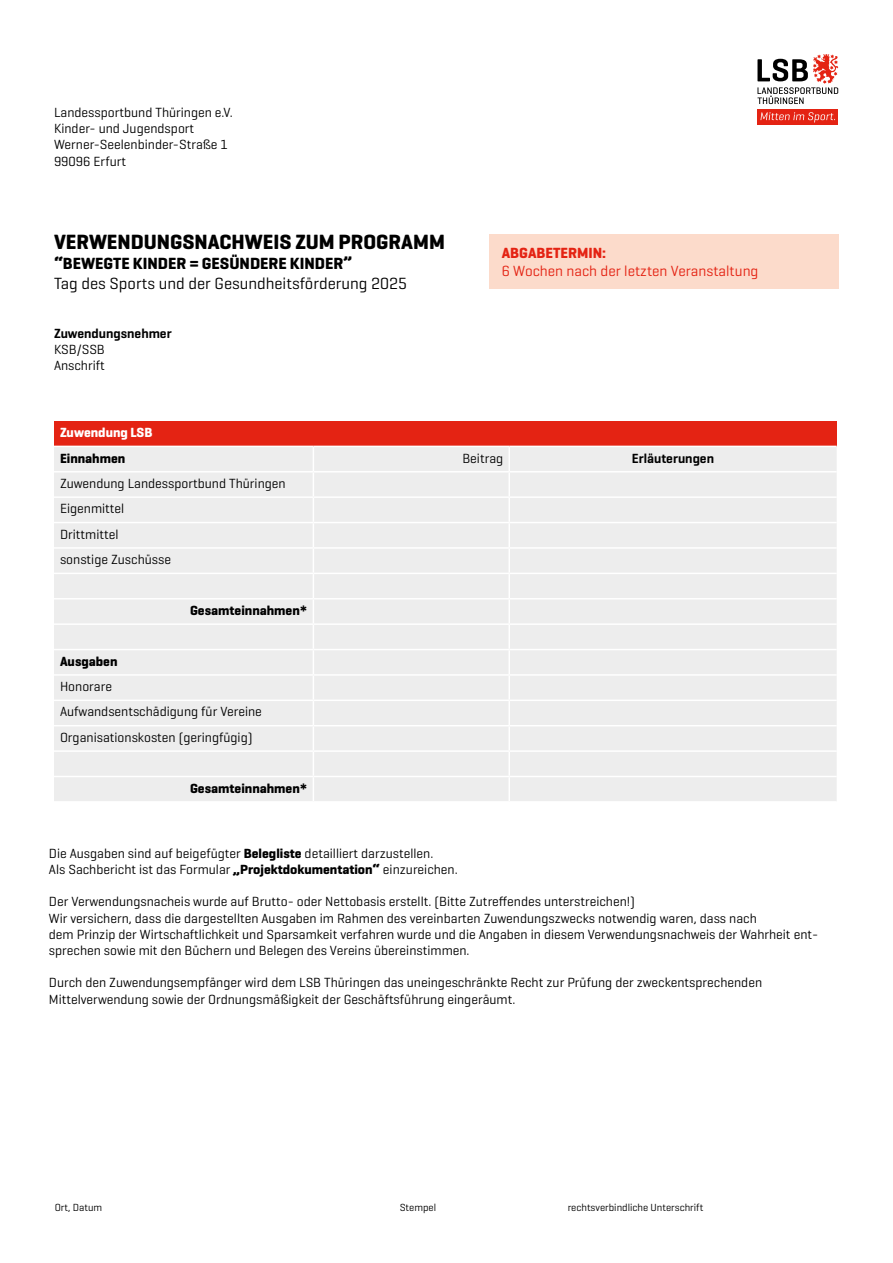
<style>
.page{position:relative;width:893px;height:1263px;background:#fff}
.page>*{position:absolute;margin:0;border:0;box-sizing:border-box;transform-origin:0 0}
.t1{font:700 21px "Geogrotesque";color:#000}
.t2{font:16.5px "Geogrotesque";color:#000}
.t3{font:700 16.5px "Geogrotesque";color:#000}
.t4{font:15px "Geogrotesque";color:#e42313}
.t5{font:700 15px "Geogrotesque";color:#e42313}
.t6{font:13.5px/16.2px "Geogrotesque";color:#000}
.t7{font:700 13.5px "Geogrotesque";color:#000}
.t8{font:600 13.5px "Geogrotesque";color:#000}
.t9{font:700 13.5px "Geogrotesque";color:#fff}
.t10{font:10.5px "Geogrotesque";color:#000}
.s1{font-weight:700}
</style>
<div class="page">
<div style="left:757px;top:109px;width:81px;height:15px;background:#e42313"></div>
<svg style="left:760px;top:112px;width:75px;height:10px"></svg>
<svg style="left:757px;top:54px;width:81px;height:50px"></svg>
<div style="left:54px;top:421px;width:783px;height:25px;background:#e42313"></div>
<div style="left:54px;top:447px;width:783px;height:354px;background:#ededed"></div>
<hr style="left:508px;top:447px;width:2px;height:24px;background:#fff">
<hr style="left:54px;top:471px;width:259px;height:1px;background:#fff">
<hr style="left:313px;top:471px;width:196px;height:1px;background:#fff">
<hr style="left:509px;top:471px;width:328px;height:1px;background:#fff">
<hr style="left:508px;top:472px;width:2px;height:24px;background:#fff">
<hr style="left:54px;top:496px;width:259px;height:2px;background:#fff">
<hr style="left:313px;top:496px;width:196px;height:2px;background:#fff">
<hr style="left:509px;top:496px;width:328px;height:2px;background:#fff">
<hr style="left:508px;top:498px;width:2px;height:24px;background:#fff">
<hr style="left:54px;top:522px;width:259px;height:1px;background:#fff">
<hr style="left:313px;top:522px;width:196px;height:1px;background:#fff">
<hr style="left:509px;top:522px;width:328px;height:1px;background:#fff">
<hr style="left:508px;top:523px;width:2px;height:24px;background:#fff">
<hr style="left:54px;top:547px;width:259px;height:2px;background:#fff">
<hr style="left:313px;top:547px;width:196px;height:2px;background:#fff">
<hr style="left:509px;top:547px;width:328px;height:2px;background:#fff">
<hr style="left:508px;top:549px;width:2px;height:24px;background:#fff">
<hr style="left:54px;top:573px;width:259px;height:1px;background:#fff">
<hr style="left:313px;top:573px;width:196px;height:1px;background:#fff">
<hr style="left:509px;top:573px;width:328px;height:1px;background:#fff">
<hr style="left:508px;top:574px;width:2px;height:24px;background:#fff">
<hr style="left:54px;top:598px;width:259px;height:1px;background:#fff">
<hr style="left:313px;top:598px;width:196px;height:1px;background:#fff">
<hr style="left:509px;top:598px;width:328px;height:1px;background:#fff">
<hr style="left:508px;top:599px;width:2px;height:24px;background:#fff">
<hr style="left:54px;top:623px;width:259px;height:2px;background:#fff">
<hr style="left:313px;top:623px;width:196px;height:2px;background:#fff">
<hr style="left:509px;top:623px;width:328px;height:2px;background:#fff">
<hr style="left:508px;top:625px;width:2px;height:24px;background:#fff">
<hr style="left:54px;top:649px;width:259px;height:1px;background:#fff">
<hr style="left:313px;top:649px;width:196px;height:1px;background:#fff">
<hr style="left:509px;top:649px;width:328px;height:1px;background:#fff">
<hr style="left:508px;top:650px;width:2px;height:24px;background:#fff">
<hr style="left:54px;top:674px;width:259px;height:2px;background:#fff">
<hr style="left:313px;top:674px;width:196px;height:2px;background:#fff">
<hr style="left:509px;top:674px;width:328px;height:2px;background:#fff">
<hr style="left:508px;top:676px;width:2px;height:23px;background:#fff">
<hr style="left:54px;top:699px;width:259px;height:2px;background:#fff">
<hr style="left:313px;top:699px;width:196px;height:2px;background:#fff">
<hr style="left:509px;top:699px;width:328px;height:2px;background:#fff">
<hr style="left:508px;top:701px;width:2px;height:24px;background:#fff">
<hr style="left:54px;top:725px;width:259px;height:1px;background:#fff">
<hr style="left:313px;top:725px;width:196px;height:1px;background:#fff">
<hr style="left:509px;top:725px;width:328px;height:1px;background:#fff">
<hr style="left:508px;top:726px;width:2px;height:24px;background:#fff">
<hr style="left:54px;top:750px;width:259px;height:2px;background:#fff">
<hr style="left:313px;top:750px;width:196px;height:2px;background:#fff">
<hr style="left:509px;top:750px;width:328px;height:2px;background:#fff">
<hr style="left:508px;top:752px;width:2px;height:24px;background:#fff">
<hr style="left:54px;top:776px;width:259px;height:1px;background:#fff">
<hr style="left:313px;top:776px;width:196px;height:1px;background:#fff">
<svg style="left:313px;top:447px;width:1px;height:354px"></svg>
<hr style="left:509px;top:776px;width:328px;height:1px;background:#fff">
<hr style="left:508px;top:777px;width:2px;height:24px;background:#fff">
<div style="left:489px;top:234px;width:350px;height:54px;background:#fcdbcb"></div>
<p class="t6" style="left:54px;top:104px;width:180px">Landessportbund Thüringen e.V.<br>Kinder- und Jugendsport<br>Werner-Seelenbinder-Straße 1<br>99096 Erfurt</p>
<h1 class="t1" style="left:54px;top:229px;width:392px">VERWENDUNGSNACHWEIS ZUM PROGRAMM</h1>
<p class="t3" style="left:54px;top:253px;width:300px">“BEWEGTE KINDER = GESÜNDERE KINDER”</p>
<p class="t2" style="left:54px;top:273px;width:354px">Tag des Sports und der Gesundheitsförderung 2025</p>
<p class="t8" style="left:54px;top:325px;width:119px">Zuwendungsnehmer</p>
<p class="t6" style="left:54px;top:341px;width:52px">KSB/SSB<br>Anschrift</p>
<p class="t5" style="left:502px;top:243px;width:106px">ABGABETERMIN:</p>
<p class="t4" style="left:502px;top:261px;width:258px">6 Wochen nach der letzten Veranstaltung</p>
<p class="t9" style="left:60px;top:424px;width:94px">Zuwendung LSB</p>
<p class="t7" style="left:60px;top:449px;width:67px">Einnahmen</p>
<p class="t6" style="left:462px;top:449px;width:42px">Beitrag</p>
<p class="t8" style="left:632px;top:449px;width:84px">Erläuterungen</p>
<p class="t6" style="left:60px;top:470px;width:227px;line-height:25.3px">Zuwendung Landessportbund Thüringen<br>Eigenmittel<br>Drittmittel<br>sonstige Zuschüsse</p>
<p class="t7" style="left:190px;top:602px;width:119px">Gesamteinnahmen*</p>
<p class="t7" style="left:60px;top:653px;width:59px">Ausgaben</p>
<p class="t6" style="left:60px;top:673px;width:203px;line-height:25.3px">Honorare<br>Aufwandsentschädigung für Vereine<br>Organisationskosten (geringfügig)</p>
<p class="t7" style="left:190px;top:780px;width:119px">Gesamteinnahmen*</p>
<p class="t6" style="left:49px;top:845px;width:410px">Die Ausgaben sind auf beigefügter <span class="s1">Belegliste</span> detailliert darzustellen.<br>Als Sachbericht ist das Formular <span class="s1">„Projektdokumentation“</span> einzureichen.</p>
<p class="t6" style="left:49px;top:893px;width:771px">Der Verwendungsnacheis wurde auf Brutto- oder Nettobasis erstellt. (Bitte Zutreffendes unterstreichen!)<br>Wir versichern, dass die dargestellten Ausgaben im Rahmen des vereinbarten Zuwendungszwecks notwendig waren, dass nach<br>dem Prinzip der Wirtschaftlichkeit und Sparsamkeit verfahren wurde und die Angaben in diesem Verwendungsnachweis der Wahrheit ent&shy;sprechen sowie mit den Büchern und Belegen des Vereins übereinstimmen.</p>
<p class="t6" style="left:49px;top:974px;width:715px">Durch den Zuwendungsempfänger wird dem LSB Thüringen das uneingeschränkte Recht zur Prüfung der zweckentsprechenden<br>Mittelverwendung sowie der Ordnungsmäßigkeit der Geschäftsführung eingeräumt.</p>
<p class="t10" style="left:55px;top:1201px;width:49px">Ort, Datum</p>
<p class="t10" style="left:400px;top:1201px;width:38px">Stempel</p>
<p class="t10" style="left:568px;top:1201px;width:137px">rechtsverbindliche Unterschrift</p>
</div>
